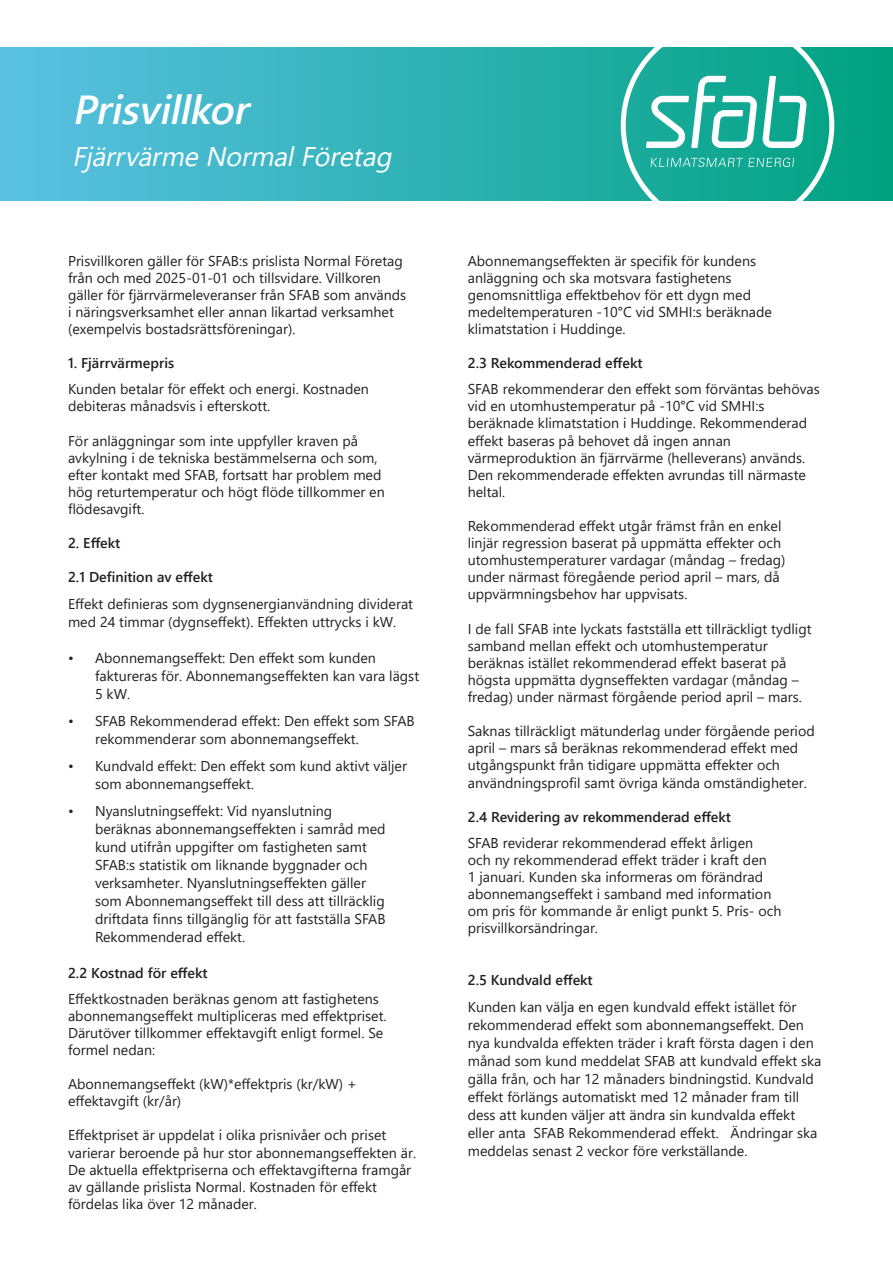
<style>
.page{position:relative;width:893px;height:1263px;background:#fff}
.page>*{position:absolute;margin:0;border:0;box-sizing:border-box;transform-origin:0 0}
.t1{font:italic 600 40.5px "Segoe UI";color:#fff}
.t2{font:italic 27px "Segoe UI";color:#fff}
.t3{font:14.25px/17.1px "Segoe UI";color:#231f20}
.t4{font:600 14.25px "Segoe UI";color:#231f20}
</style>
<div class="page">
<svg style="left:0;top:48px;width:893px;height:153px;background:#36b4bb"></svg>
<svg style="left:621px;top:47px;width:213px;height:154px;background:#24af9b"></svg>
<svg style="left:651px;top:158px;width:143px;height:9px"></svg>
<svg style="left:646px;top:76px;width:161px;height:72px"></svg>
<p class="t1" style="left:72px;top:71px;width:190px">Prisvillkor</p>
<p class="t2" style="left:72px;top:131px;width:330px">FjärrvärmeNormalFöretag</p>
<p class="t3" style="left:68px;top:251px;width:340px">Prisvillkoren gäller för SFAB:s prislista Normal Företag från och med 2025-01-01 och tillsvidare. Villkoren gäller för fjärrvärmeleveranser från SFAB som används i näringsverksamhet eller annan likartad verksamhet (exempelvis bostadsrättsföreningar).</p>
<p class="t4" style="left:68px;top:350px;width:108px">1. Fjärrvärmepris</p>
<p class="t3" style="left:68px;top:379px;width:302px">Kunden betalar för effekt och energi. Kostnaden debiteras månadsvis i efterskott.</p>
<p class="t3" style="left:68px;top:431px;width:318px">För anläggningar som inte uppfyller kraven på avkylning i de tekniska bestämmelserna och som, efter kontakt med SFAB, fortsatt har problem med hög returtemperatur och högt flöde tillkommer en flödesavgift.</p>
<p class="t4" style="left:68px;top:530px;width:54px">2. Effekt</p>
<p class="t4" style="left:68px;top:564px;width:146px">2.1 Definition av effekt</p>
<p class="t3" style="left:68px;top:594px;width:347px;line-height:18px">Effekt definieras som dygnsenergianvändning dividerat med 24 timmar (dygnseffekt). Effekten uttrycks i kW.</p>
<p class="t3" style="left:95px;top:648px;width:326px;line-height:18px;text-indent:-27px">• Abonnemangseffekt: Den effekt som kunden faktureras för. Abonnemangseffekten kan vara lägst<br>5 kW.</p>
<p class="t3" style="left:95px;top:711px;width:321px;line-height:18px;text-indent:-27px">• SFAB Rekommenderad effekt: Den effekt som SFAB rekommenderar som abonnemangseffekt.</p>
<p class="t3" style="left:95px;top:756px;width:313px;line-height:18px;text-indent:-27px">• Kundvald effekt: Den effekt som kund aktivt väljer som abonnemangseffekt.</p>
<p class="t3" style="left:95px;top:801px;width:292px;line-height:18px;text-indent:-27px">• Nyanslutningseffekt: Vid nyanslutning beräknas abonnemangseffekten i samråd med kund utifrån uppgifter om fastigheten samt SFAB:s statistik om liknande byggnader och verksamheter. Nyanslutningseffekten gäller som Abonnemangseffekt till dess att tillräcklig driftdata finns tillgänglig för att fastställa SFAB Rekommenderad effekt.</p>
<p class="t4" style="left:68px;top:959px;width:141px">2.2 Kostnad för effekt</p>
<p class="t3" style="left:68px;top:989px;width:320px">Effektkostnaden beräknas genom att fastighetens abonnemangseffekt multipliceras med effektpriset.<br>Därutöver tillkommer effektavgift enligt formel. Se formel nedan:</p>
<p class="t3" style="left:68px;top:1074px;width:290px">Abonnemangseffekt (kW)*effektpris (kr/kW) + effektavgift (kr/år)</p>
<p class="t3" style="left:68px;top:1125px;width:350px">Effektpriset är uppdelat i olika prisnivåer och priset varierar beroende på hur stor abonnemangseffekten är.<br>De aktuella effektpriserna och effektavgifterna framgår av gällande prislista Normal. Kostnaden för effekt fördelas lika över 12 månader.</p>
<p class="t3" style="left:468px;top:251px;width:306px">Abonnemangseffekten är specifik för kundens anläggning och ska motsvara fastighetens genomsnittliga effektbehov för ett dygn med medeltemperaturen -10°C vid SMHI:s beräknade klimatstation i Huddinge.</p>
<p class="t4" style="left:468px;top:350px;width:176px">2.3 Rekommenderad effekt</p>
<p class="t3" style="left:468px;top:379px;width:354px">SFAB rekommenderar den effekt som förväntas behövas vid en utomhustemperatur på -10°C vid SMHI:s beräknade klimatstation i Huddinge. Rekommenderad effekt baseras på behovet då ingen annan värmeproduktion än fjärrvärme (helleverans) används.<br>Den rekommenderade effekten avrundas till närmaste heltal.</p>
<p class="t3" style="left:468px;top:516px;width:319px">Rekommenderad effekt utgår främst från en enkel linjär regression baserat på uppmätta effekter och utomhustemperaturer vardagar (måndag – fredag) under närmast föregående period april – mars, då uppvärmningsbehov har uppvisats.</p>
<p class="t3" style="left:468px;top:619px;width:345px">I de fall SFAB inte lyckats fastställa ett tillräckligt tydligt samband mellan effekt och utomhustemperatur beräknas istället rekommenderad effekt baserat på högsta uppmätta dygnseffekten vardagar (måndag – fredag) under närmast förgående period april – mars.</p>
<p class="t3" style="left:468px;top:721px;width:349px">Saknas tillräckligt mätunderlag under förgående period april – mars så beräknas rekommenderad effekt med utgångspunkt från tidigare uppmätta effekter och användningsprofil samt övriga kända omständigheter.</p>
<p class="t4" style="left:468px;top:803px;width:265px">2.4 Revidering av rekommenderad effekt</p>
<p class="t3" style="left:468px;top:833px;width:315px">SFAB reviderar rekommenderad effekt årligen<br>och ny rekommenderad effekt träder i kraft den<br>1 januari. Kunden ska informeras om förändrad abonnemangseffekt i samband med information om pris för kommande år enligt punkt 5. Pris- och prisvillkorsändringar.</p>
<p class="t4" style="left:468px;top:966px;width:127px">2.5 Kundvald effekt</p>
<p class="t3" style="left:468px;top:996px;width:355px;line-height:18px">Kunden kan välja en egen kundvald effekt istället för rekommenderad effekt som abonnemangseffekt. Den nya kundvalda effekten träder i kraft första dagen i den månad som kund meddelat SFAB att kundvald effekt ska gälla från, och har 12 månaders bindningstid. Kundvald effekt förlängs automatiskt med 12 månader fram till dess att kunden väljer att ändra sin kundvalda effekt eller anta SFAB Rekommenderad effekt. Ändringar ska meddelas senast 2 veckor före verkställande.</p>
</div>
